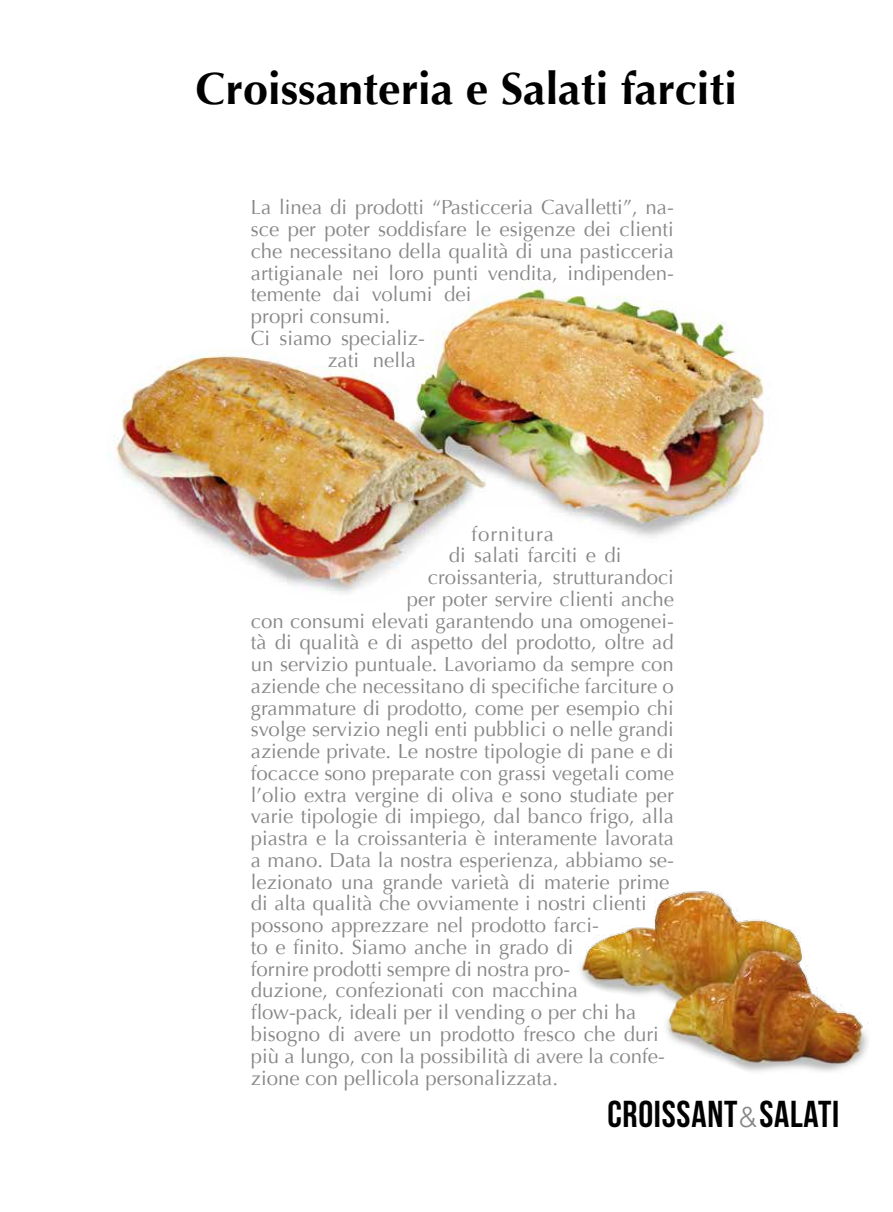
<style>
.page{position:relative;width:893px;height:1212px;background:#fff}
.page>*{position:absolute;margin:0;border:0;box-sizing:border-box;transform-origin:0 0}
.t1{font:700 45px "Optima";color:#000}
.t2{font:37.5px "Bebas Neue";letter-spacing:.02em;color:#000}
.t3{font:20.4px "Optima";color:#878787}
.t4{font:20.4px "Optima";letter-spacing:.05em;color:#878787}
.s1{font-family:"Helvetica Neue";font-weight:300;font-size:28.65px;color:#878787}
</style>
<div class="page">
<img style="left:580px;top:891px;width:288px;height:181px">
<img style="left:107px;top:287px;width:657px;height:306px">
<h1 class="t1" style="left:196px;top:63px;width:543px">Croissanteria e Salati farciti</h1>
<p class="t3" style="left:251px;top:196px;width:425px">La linea di prodotti “Pasticceria Cavalletti”, na-</p>
<p class="t3" style="left:251px;top:217px;width:425px">sce per poter soddisfare le esigenze dei clienti</p>
<p class="t3" style="left:251px;top:239px;width:425px">che necessitano della qualità di una pasticceria</p>
<p class="t3" style="left:251px;top:261px;width:425px">artigianale nei loro punti vendita, indipenden-</p>
<p class="t3" style="left:251px;top:283px;width:222px">temente dai volumi dei</p>
<p class="t3" style="left:251px;top:304px;width:141px">propri consumi.</p>
<p class="t3" style="left:251px;top:326px;width:176px">Ci siamo specializ-</p>
<p class="t3" style="left:327px;top:348px;width:90px">zati nella</p>
<p class="t4" style="left:471px;top:522px;width:84px">fornitura</p>
<p class="t3" style="left:449px;top:544px;width:174px">di salati farciti e di</p>
<p class="t3" style="left:428px;top:565px;width:248px">croissanteria, strutturandoci</p>
<p class="t3" style="left:407px;top:587px;width:268px">per poter servire clienti anche</p>
<p class="t3" style="left:251px;top:609px;width:424px">con consumi elevati garantendo una omogenei-</p>
<p class="t3" style="left:251px;top:631px;width:424px">tà di qualità e di aspetto del prodotto, oltre ad</p>
<p class="t3" style="left:251px;top:652px;width:424px">un servizio puntuale. Lavoriamo da sempre con</p>
<p class="t3" style="left:251px;top:674px;width:424px">aziende che necessitano di specifiche farciture o</p>
<p class="t3" style="left:251px;top:696px;width:424px">grammature di prodotto, come per esempio chi</p>
<p class="t3" style="left:251px;top:718px;width:425px">svolge servizio negli enti pubblici o nelle grandi</p>
<p class="t3" style="left:251px;top:739px;width:425px">aziende private. Le nostre tipologie di pane e di</p>
<p class="t3" style="left:251px;top:761px;width:425px">focacce sono preparate con grassi vegetali come</p>
<p class="t3" style="left:251px;top:783px;width:424px">l’olio extra vergine di oliva e sono studiate per</p>
<p class="t3" style="left:251px;top:805px;width:425px">varie tipologie di impiego, dal banco frigo, alla</p>
<p class="t3" style="left:251px;top:826px;width:425px">piastra e la croissanteria è interamente lavorata</p>
<p class="t3" style="left:251px;top:848px;width:425px">a mano. Data la nostra esperienza, abbiamo se-</p>
<p class="t3" style="left:251px;top:870px;width:420px">lezionato una grande varietà di materie prime</p>
<p class="t3" style="left:251px;top:892px;width:397px">di alta qualità che ovviamente i nostri clienti</p>
<p class="t3" style="left:251px;top:913px;width:350px">possono apprezzare nel prodotto farci-</p>
<p class="t3" style="left:251px;top:935px;width:324px">to e finito. Siamo anche in grado di</p>
<p class="t3" style="left:251px;top:957px;width:321px">fornire prodotti sempre di nostra pro-</p>
<p class="t3" style="left:251px;top:979px;width:328px">duzione, confezionati con macchina</p>
<p class="t3" style="left:251px;top:1000px;width:387px">flow-pack, ideali per il vending o per chi ha</p>
<p class="t3" style="left:251px;top:1022px;width:409px">bisogno di avere un prodotto fresco che duri</p>
<p class="t3" style="left:251px;top:1044px;width:416px">più a lungo, con la possibilità di avere la confe-</p>
<p class="t3" style="left:251px;top:1066px;width:309px">zione con pellicola personalizzata.</p>
<h2 class="t2" style="left:607px;top:1094px;width:233px">CROISSANT<span class="s1">&amp;</span>SALATI</h2>
</div>
